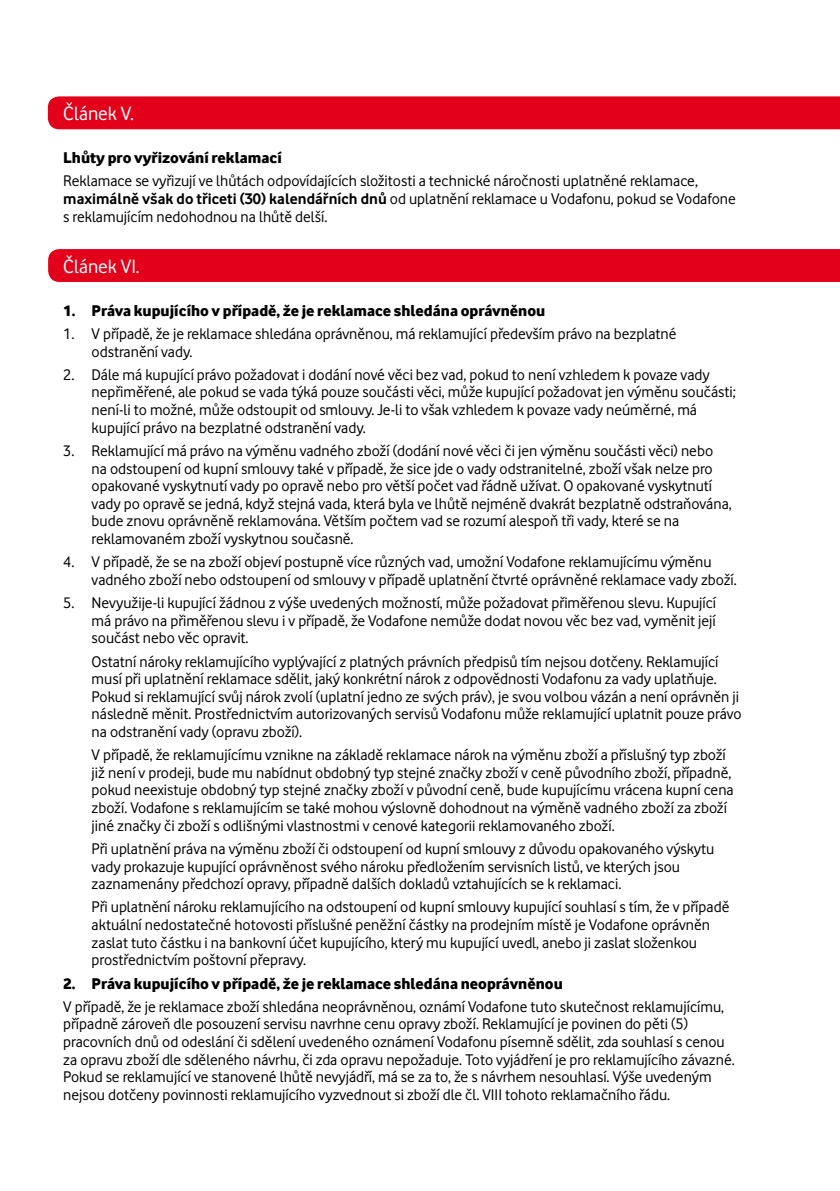
<style>
.page{position:relative;width:840px;height:1191px;background:#fff}
.page>*{position:absolute;margin:0;border:0;box-sizing:border-box;transform-origin:0 0}
.t1{font:20px "Vodafone Rg";color:#fff}
.t2{font:16px/17.6px "Vodafone Rg";color:#000}
.t3{font:16px "Vodafone Ex B";color:#000}
.s1{font-weight:700}
</style>
<div class="page">
<div style="left:48px;top:249px;width:791px;height:33px;background:#e2001a"></div>
<div style="left:48px;top:96px;width:791px;height:33px;background:#e2001a"></div>
<p class="t1" style="left:63px;top:102px;width:72px">Článek V.</p>
<p class="t3" style="left:63px;top:148px;width:220px">Lhůty pro vyřizování reklamací</p>
<p class="t2" style="left:63px;top:172px;width:673px">Reklamace se vyřizují ve lhůtách odpovídajících složitosti a technické náročnosti uplatněné reklamace, <span class="s1">maximálně však do třiceti (30) kalendářních dnů</span> od uplatnění reklamace u Vodafonu, pokud se Vodafone s reklamujícím nedohodnou na lhůtě delší.</p>
<p class="t1" style="left:63px;top:254px;width:78px">Článek VI.</p>
<p class="t3" style="left:63px;top:300px;width:483px">1. Práva kupujícího v případě, že je reklamace shledána oprávněnou</p>
<p class="t2" style="left:92px;top:325px;width:586px;text-indent:-28px">1. V případě, že je reklamace shledána oprávněnou, má reklamující především právo na bezplatné odstranění vady.</p>
<p class="t2" style="left:92px;top:365px;width:645px;text-indent:-28px">2. Dále má kupující právo požadovat i dodání nové věci bez vad, pokud to není vzhledem k povaze vady nepřiměřené, ale pokud se vada týká pouze součásti věci, může kupující požadovat jen výměnu součásti; není-li to možné, může odstoupit od smlouvy. Je-li to však vzhledem k povaze vady neúměrné, má kupující právo na bezplatné odstranění vady.</p>
<p class="t2" style="left:92px;top:441px;width:641px;text-indent:-28px">3. Reklamující má právo na výměnu vadného zboží (dodání nové věci či jen výměnu součásti věci) nebo na odstoupení od kupní smlouvy také v případě, že sice jde o vady odstranitelné, zboží však nelze pro opakované vyskytnutí vady po opravě nebo pro větší počet vad řádně užívat. O opakované vyskytnutí vady po opravě se jedná, když stejná vada, která byla ve lhůtě nejméně dvakrát bezplatně odstraňována, bude znovu oprávněně reklamována. Větším počtem vad se rozumí alespoň tři vady, které se na reklamovaném zboží vyskytnou současně.</p>
<p class="t2" style="left:92px;top:553px;width:646px;text-indent:-28px">4. V případě, že se na zboží objeví postupně více různých vad, umožní Vodafone reklamujícímu výměnu vadného zboží nebo odstoupení od smlouvy v případě uplatnění čtvrté oprávněné reklamace vady zboží.</p>
<p class="t2" style="left:92px;top:594px;width:625px;text-align:justify;text-indent:-28px">5. Nevyužije-li kupující žádnou z výše uvedených možností, může požadovat přiměřenou slevu. Kupující má právo na přiměřenou slevu i v případě, že Vodafone nemůže dodat novou věc bez vad, vyměnit její součást nebo věc opravit.</p>
<p class="t2" style="left:92px;top:652px;width:651px">Ostatní nároky reklamujícího vyplývající z platných právních předpisů tím nejsou dotčeny. Reklamující musí při uplatnění reklamace sdělit, jaký konkrétní nárok z odpovědnosti Vodafonu za vady uplatňuje.<br>Pokud si reklamující svůj nárok zvolí (uplatní jedno ze svých práv), je svou volbou vázán a není oprávněn ji následně měnit. Prostřednictvím autorizovaných servisů Vodafonu může reklamující uplatnit pouze právo na odstranění vady (opravu zboží).</p>
<p class="t2" style="left:92px;top:746px;width:643px">V případě, že reklamujícímu vznikne na základě reklamace nárok na výměnu zboží a příslušný typ zboží již není v prodeji, bude mu nabídnut obdobný typ stejné značky zboží v ceně původního zboží, případně, pokud neexistuje obdobný typ stejné značky zboží v původní ceně, bude kupujícímu vrácena kupní cena zboží. Vodafone s reklamujícím se také mohou výslovně dohodnout na výměně vadného zboží za zboží jiné značky či zboží s odlišnými vlastnostmi v cenové kategorii reklamovaného zboží.</p>
<p class="t2" style="left:92px;top:839px;width:624px">Při uplatnění práva na výměnu zboží či odstoupení od kupní smlouvy z důvodu opakovaného výskytu vady prokazuje kupující oprávněnost svého nároku předložením servisních listů, ve kterých jsou zaznamenány předchozí opravy, případně dalších dokladů vztahujících se k reklamaci.</p>
<p class="t2" style="left:92px;top:898px;width:639px">Při uplatnění nároku reklamujícího na odstoupení od kupní smlouvy kupující souhlasí s tím, že v případě aktuální nedostatečné hotovosti příslušné peněžní částky na prodejním místě je Vodafone oprávněn zaslat tuto částku i na bankovní účet kupujícího, který mu kupující uvedl, anebo ji zaslat složenkou prostřednictvím poštovní přepravy.</p>
<p class="t3" style="left:63px;top:973px;width:501px">2. Práva kupujícího v případě, že je reklamace shledána neoprávněnou</p>
<p class="t2" style="left:63px;top:997px;width:672px">V případě, že je reklamace zboží shledána neoprávněnou, oznámí Vodafone tuto skutečnost reklamujícímu, případně zároveň dle posouzení servisu navrhne cenu opravy zboží. Reklamující je povinen do pěti (5) pracovních dnů od odeslání či sdělení uvedeného oznámení Vodafonu písemně sdělit, zda souhlasí s cenou za opravu zboží dle sděleného návrhu, či zda opravu nepožaduje. Toto vyjádření je pro reklamujícího závazné.<br>Pokud se reklamující ve stanovené lhůtě nevyjádří, má se za to, že s návrhem nesouhlasí. Výše uvedeným nejsou dotčeny povinnosti reklamujícího vyzvednout si zboží dle čl. VIII tohoto reklamačního řádu.</p>
</div>
